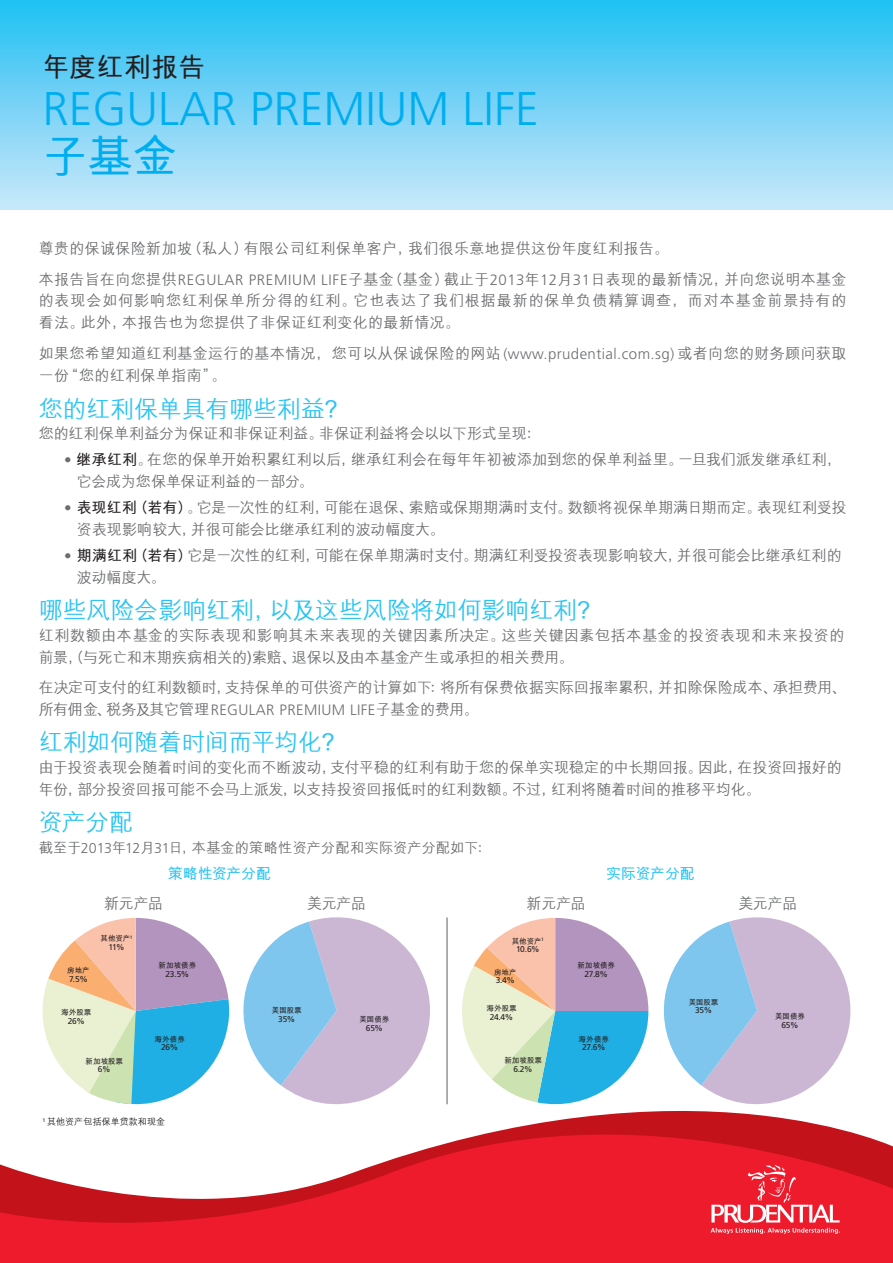
<style>
.page{position:relative;width:893px;height:1263px;background:#fff}
.page>*{position:absolute;margin:0;border:0;box-sizing:border-box;transform-origin:0 0}
.t1{font:300 47.25px "Frutiger LT Std";color:#00aeef}
.t2{font:700 45px "M Hei GB";color:#00aeef}
.t3{font:700 27px "M Hei GB";letter-spacing:.01em;color:#231f20}
.body_copy_2{font:500 24px "M Hei GB";letter-spacing:-.01em;color:#2bc4f3}
.body_copy_2-2{font:500 15px/21.8px "M Hei GB";letter-spacing:-.005em;color:#6c6d70}
.body_copy_2-3{font:500 15px/21.8px "M Hei GB";letter-spacing:.025em;color:#6c6d70;text-align:justify}
.body_copy_2-4{font:500 15px/21.8px "M Hei GB";letter-spacing:.035em;color:#6c6d70}
.body_copy_2-5{font:700 15px "M Hei GB";letter-spacing:-.015em;color:#2bc4f3}
.body_copy_2-6{font:500 14.25px "M Hei GB";letter-spacing:.005em;color:#6c6d70}
.t4{font:500 9px "M Hei GB";letter-spacing:.015em;color:#231f20}
.t5{font:8.4px "Frutiger LT Std";letter-spacing:-.04em;color:#231f20}
.t6{font:700 7.5px "M Hei GB";color:#231f20}
.s1{font-family:"Frutiger LT Std";font-weight:300}
.s2{font-family:"Frutiger LT Std";font-weight:400}
.s3{font-weight:700;color:#231f20}
</style>
<div class="page">
<svg style="left:0;top:1104px;width:893px;height:159px;fill:#ee1b2c"></svg>
<svg style="left:711px;top:1165px;width:129px;height:69px;background:#f0414f"></svg>
<div style="left:0;top:0;width:893px;height:209px;background:linear-gradient(to bottom,#20bff2,#cbe7fa)"></div>
<svg style="left:33px;top:917px;width:408px;height:196px"></svg>
<svg style="left:453px;top:917px;width:408px;height:195px"></svg>
<hr style="left:446px;top:917px;width:2px;height:187px;background:#939598">
<p class="t3" style="left:43px;top:53px;width:164px">年度红利报告</p>
<p class="t1" style="left:43px;top:82px;width:498px">REGULAR PREMIUM LIFE</p>
<p class="t2" style="left:43px;top:134px;width:136px">子基金</p>
<p class="body_copy_2-3" style="left:39px;top:238px;width:632px">尊贵的保诚保险新加坡（私人）有限公司红利保单客户，我们很乐意地提供这份年度红利报告。</p>
<p class="body_copy_2-3" style="left:39px;top:268px;width:809px">本报告旨在向您提供<span class="s1">REGULAR PREMIUM LIFE</span>子基金（基金）截止于<span class="s1">2013</span>年<span class="s1">12</span>月<span class="s1">31</span>日表现的最新情况，并向您说明本基金的表现会如何影响您红利保单所分得的红利。它也表达了我们根据最新的保单负债精算调查，而对本基金前景持有的看法。此外，本报告也为您提供了非保证红利变化的最新情况。</p>
<p class="body_copy_2-3" style="left:39px;top:343px;width:809px">如果您希望知道红利基金运行的基本情况，您可以从保诚保险的网站<span class="s1">(www.prudential.com.sg)</span> 或者向您的财务顾问获取一份“您的红利保单指南”。</p>
<p class="body_copy_2" style="left:39px;top:397px;width:312px">您的红利保单具有哪些利益？</p>
<p class="body_copy_2-2" style="left:39px;top:423px;width:504px">您的红利保单利益分为保证和非保证利益。非保证利益将会以以下形式呈现：</p>
<p class="body_copy_2-2" style="left:77px;top:449px;width:766px;text-indent:-13px"><span class="s2">•</span> <span class="s3">继承红利</span>。在您的保单开始积累红利以后，继承红利会在每年年初被添加到您的保单利益里。一旦我们派发继承红利，它会成为您保单保证利益的一部分。</p>
<p class="body_copy_2-2" style="left:77px;top:497px;width:771px;text-indent:-13px"><span class="s2">•</span> <span class="s3">表现红利（若有）</span>。它是一次性的红利，可能在退保、索赔或保期期满时支付。数额将视保单期满日期而定。表现红利受投资表现影响较大，并很可能会比继承红利的波动幅度大。</p>
<p class="body_copy_2-2" style="left:77px;top:544px;width:766px;text-indent:-13px"><span class="s2">•</span> <span class="s3">期满红利（若有）</span>它是一次性的红利，可能在保单期满时支付。期满红利受投资表现影响较大，并很可能会比继承红利的波动幅度大。</p>
<p class="body_copy_2" style="left:39px;top:598px;width:564px">哪些风险会影响红利，以及这些风险将如何影响红利？</p>
<p class="body_copy_2-4" style="left:39px;top:624px;width:807px">红利数额由本基金的实际表现和影响其未来表现的关键因素所决定。这些关键因素包括本基金的投资表现和未来投资的前景，（与死亡和末期疾病相关的)索赔、退保以及由本基金产生或承担的相关费用。</p>
<p class="body_copy_2-2" style="left:39px;top:676px;width:809px">在决定可支付的红利数额时，支持保单的可供资产的计算如下：将所有保费依据实际回报率累积，并扣除保险成本、承担费用、所有佣金、税务及其它管理<span class="s1">REGULAR PREMIUM LIFE</span>子基金的费用。</p>
<p class="body_copy_2" style="left:39px;top:730px;width:309px">红利如何随着时间而平均化？</p>
<p class="body_copy_2-2" style="left:39px;top:757px;width:804px">由于投资表现会随着时间的变化而不断波动，支付平稳的红利有助于您的保单实现稳定的中长期回报。因此，在投资回报好的年份，部分投资回报可能不会马上派发，以支持投资回报低时的红利数额。不过，红利将随着时间的推移平均化。</p>
<p class="body_copy_2" style="left:39px;top:810px;width:96px">资产分配</p>
<p class="body_copy_2-6" style="left:39px;top:841px;width:454px">截至于<span class="s1">2013</span>年<span class="s1">12</span>月<span class="s1">31</span>日，本基金的策略性资产分配和实际资产分配如下：</p>
<p class="body_copy_2-5" style="left:168px;top:866px;width:105px">策略性资产分配</p>
<p class="body_copy_2-5" style="left:606px;top:866px;width:90px">实际资产分配</p>
<p class="body_copy_2-2" style="left:307px;top:893px;width:60px">美元产品</p>
<p class="body_copy_2-2" style="left:104px;top:893px;width:61px">新元产品</p>
<p class="body_copy_2-2" style="left:527px;top:893px;width:61px">新元产品</p>
<p class="t6" style="left:101px;top:935px;width:33px">其他资产<sup>1</sup></p>
<p class="t5" style="left:108px;top:942px;width:18px">11%</p>
<p class="t6" style="left:512px;top:937px;width:33px">其他资产<sup>1</sup></p>
<p class="t5" style="left:516px;top:944px;width:25px">10.6%</p>
<p class="t6" style="left:67px;top:967px;width:24px">房地产</p>
<p class="t5" style="left:69px;top:974px;width:20px">7.5%</p>
<p class="t6" style="left:159px;top:961px;width:39px">新加坡债券</p>
<p class="t5" style="left:165px;top:969px;width:25px">23.5%</p>
<p class="t6" style="left:494px;top:968px;width:24px">房地产</p>
<p class="t5" style="left:496px;top:975px;width:21px">3.4%</p>
<p class="t6" style="left:577px;top:962px;width:39px">新加坡债券</p>
<p class="t5" style="left:585px;top:969px;width:25px">27.8%</p>
<p class="t6" style="left:61px;top:1008px;width:32px">海外股票</p>
<p class="t5" style="left:68px;top:1016px;width:19px">26%</p>
<p class="t6" style="left:272px;top:1007px;width:31px">美国股票</p>
<p class="t5" style="left:278px;top:1014px;width:19px">35%</p>
<p class="t6" style="left:359px;top:1016px;width:31px">美国债券</p>
<p class="t5" style="left:366px;top:1023px;width:19px">65%</p>
<p class="t6" style="left:486px;top:1005px;width:32px">海外股票</p>
<p class="t5" style="left:490px;top:1012px;width:25px">24.4%</p>
<p class="t6" style="left:154px;top:1035px;width:32px">海外债券</p>
<p class="t5" style="left:161px;top:1042px;width:19px">26%</p>
<p class="t6" style="left:578px;top:1035px;width:32px">海外债券</p>
<p class="t5" style="left:582px;top:1042px;width:25px">27.6%</p>
<p class="t6" style="left:86px;top:1057px;width:39px">新加坡股票</p>
<p class="t5" style="left:98px;top:1064px;width:14px">6%</p>
<p class="t6" style="left:504px;top:1057px;width:39px">新加坡股票</p>
<p class="t5" style="left:514px;top:1064px;width:21px">6.2%</p>
<p class="t4" style="left:43px;top:1117px;width:124px"><sup>1</sup> 其他资产包括保单贷款和现金</p>
<p class="body_copy_2-2" style="left:738px;top:893px;width:60px">美元产品</p>
<p class="t6" style="left:689px;top:998px;width:31px">美国股票</p>
<p class="t5" style="left:695px;top:1005px;width:19px">35%</p>
<p class="t6" style="left:775px;top:1013px;width:31px">美国债券</p>
<p class="t5" style="left:781px;top:1020px;width:19px">65%</p>
</div>
